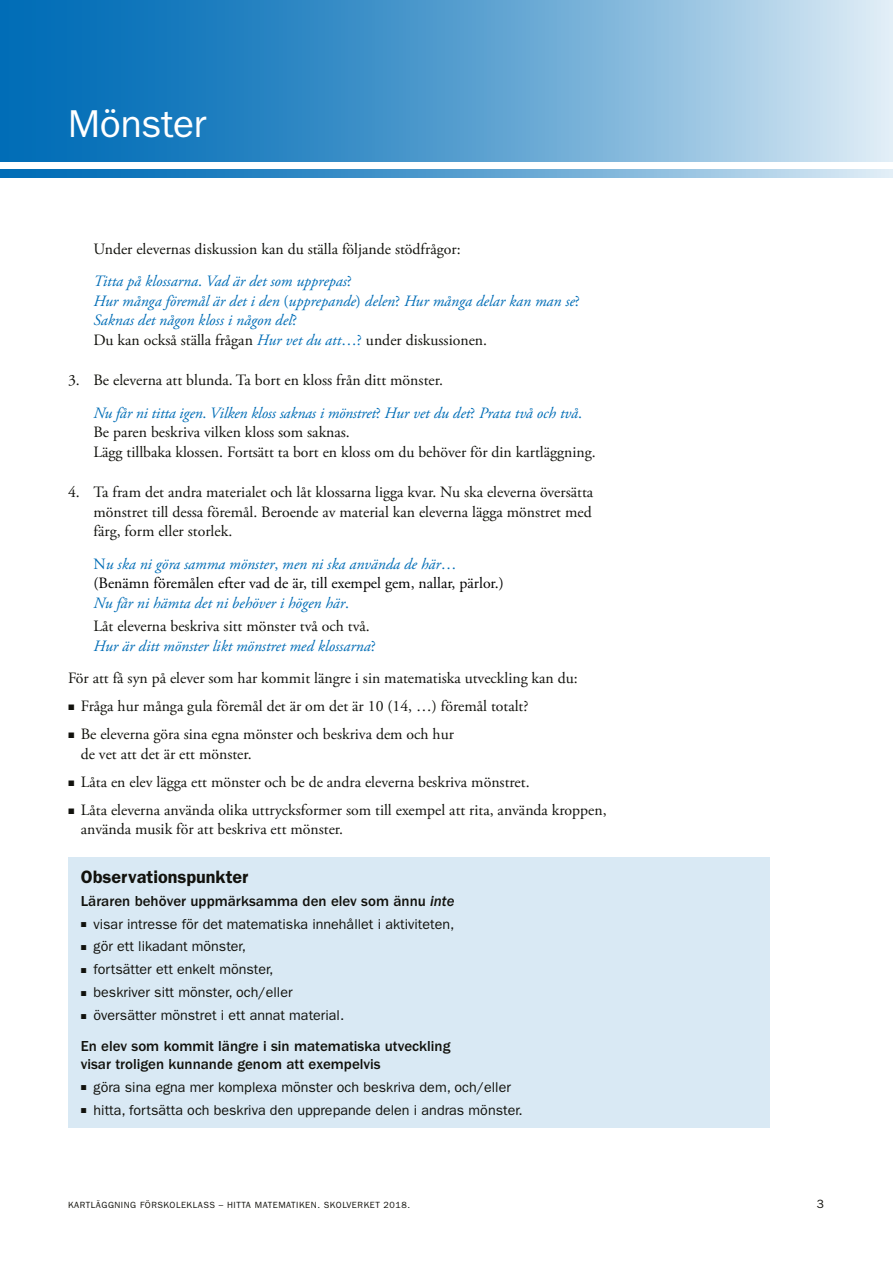
<style>
.page{position:relative;width:893px;height:1263px;background:#fff}
.page>*{position:absolute;margin:0;border:0;box-sizing:border-box;transform-origin:0 0}
.t1{font:39px "Franklin Gothic LT";letter-spacing:-.01em;color:#fff}
.t2{font:600 18px "Franklin Gothic LT";color:#12120d}
.t3{font:15.75px/19.5px "Adobe Garamond Pro";color:#12120d}
.t4{font:italic 15.75px/19.5px "Adobe Garamond Pro";color:#006db6}
.t5{font:500 15px/18px "Franklin Gothic LT";color:#12120d}
.t6{font:14.25px/22.8px "Franklin Gothic LT";color:#12120d}
.t7{font:12px "Franklin Gothic LT";color:#12120d}
.t8{font:9px "Franklin Gothic LT";letter-spacing:.06em;color:#12120d}
.s1{font-style:italic;color:#006db6}
.s2{color:#006db6}
.s3{font-style:normal}
.s4{font-style:normal;color:#12120d}
.s5{font-style:normal;color:#000}
.s6{font-style:italic}
</style>
<div class="page">
<svg style="left:0;top:0;width:893px;height:162px;background:#5ca1d0"></svg>
<svg style="left:0;top:169px;width:893px;height:9px;background:#5ca1d0"></svg>
<div style="left:68px;top:857px;width:702px;height:270px;background:#d9e9f4"></div>
<h1 class="t1" style="left:68px;top:101px;width:140px">Mönster</h1>
<p class="t3" style="left:94px;top:233px;width:369px;line-height:32.2px">Under elevernas diskussion kan du ställa följande stödfrågor:<br><span class="s1">Titta på klossarna</span><span class="s2">.</span> <span class="s1">Vad är det som upprepas</span><span class="s2">?</span></p>
<p class="t4" style="left:94px;top:291px;width:488px">Hur många föremål är det i den <span class="s3">(</span>upprepande<span class="s3">)</span> delen<span class="s3">?</span> Hur många delar kan man se<span class="s3">?<br></span>Saknas det någon kloss i någon del<span class="s3">?<br></span><span class="s4">Du kan också ställa frågan</span> Hur vet du att<span class="s3">…?</span> <span class="s4">under diskussionen.</span></p>
<p class="t4" style="left:94px;top:365px;width:490px;line-height:32.2px;text-indent:-26px"><span class="s4">3. Be eleverna att blunda. Ta bort en kloss från ditt mönster.<br></span>Nu får ni titta igen<span class="s3">.</span> Vilken kloss saknas i mönstret<span class="s3">?</span> Hur vet du det<span class="s3">?</span> Prata två och två<span class="s3">.</span></p>
<p class="t3" style="left:94px;top:423px;width:504px">Be paren beskriva vilken kloss som saknas.<br>Lägg tillbaka klossen. Fortsätt ta bort en kloss om du behöver för din kartläggning.</p>
<p class="t3" style="left:94px;top:483px;width:501px;text-align:justify;text-indent:-26px">4. Ta fram det andra materialet och låt klossarna ligga kvar. Nu ska eleverna översätta mönstret till dessa föremål. Beroende av material kan eleverna lägga mönstret med färg, form eller storlek.</p>
<p class="t4" style="left:94px;top:554px;width:412px"><span class="s3">N</span>u ska ni göra samma mönster<span class="s3">,</span> men ni ska använda de här<span class="s3">… </span><span class="s5">(Benämn föremålen efter vad de är, till exempel gem, nallar, pärlor.)<br></span>Nu får ni hämta det ni behöver i högen här<span class="s3">.</span></p>
<p class="t3" style="left:94px;top:617px;width:284px">Låt eleverna beskriva sitt mönster två och två.<br><span class="s1">Hur är ditt mönster likt mönstret med klossarna</span><span class="s2">?</span></p>
<p class="t3" style="left:81px;top:665px;width:498px;line-height:28px;text-indent:-13px">För att få syn på elever som har kommit längre i sin matematiska utveckling kan du:<br>Fråga hur många gula föremål det är om det är 10 (14, …) föremål totalt?<br>Be eleverna göra sina egna mönster och beskriva dem och hur</p>
<p class="t3" style="left:81px;top:740px;width:527px;line-height:28px">de vet att det är ett mönster.<br>Låta en elev lägga ett mönster och be de andra eleverna beskriva mönstret.<br>Låta eleverna använda olika uttrycksformer som till exempel att rita, använda kroppen,</p>
<p class="t3" style="left:81px;top:820px;width:264px">använda musik för att beskriva ett mönster.</p>
<p class="t2" style="left:81px;top:867px;width:169px">Observationspunkter</p>
<p class="t5" style="left:81px;top:892px;width:375px">Läraren behöver uppmärksamma den elev som ännu <span class="s6">inte</span></p>
<p class="t6" style="left:94px;top:912px;width:362px">visar intresse för det matematiska innehållet i aktiviteten, gör ett likadant mönster,<br>fortsätter ett enkelt mönster,<br>beskriver sitt mönster, och/eller<br>översätter mönstret i ett annat material.</p>
<p class="t5" style="left:81px;top:1037px;width:371px">En elev som kommit längre i sin matematiska utveckling visar troligen kunnande genom att exempelvis</p>
<p class="t6" style="left:94px;top:1075px;width:431px">göra sina egna mer komplexa mönster och beskriva dem, och/eller hitta, fortsätta och beskriva den upprepande delen i andras mönster.</p>
<p class="t8" style="left:68px;top:1200px;width:344px">KARTLÄGGNING FÖRSKOLEKLASS – HITTA MATEMATIKEN. SKOLVERKET 2018.</p>
<p class="t7" style="left:817px;top:1197px;width:9px">3</p>
</div>
